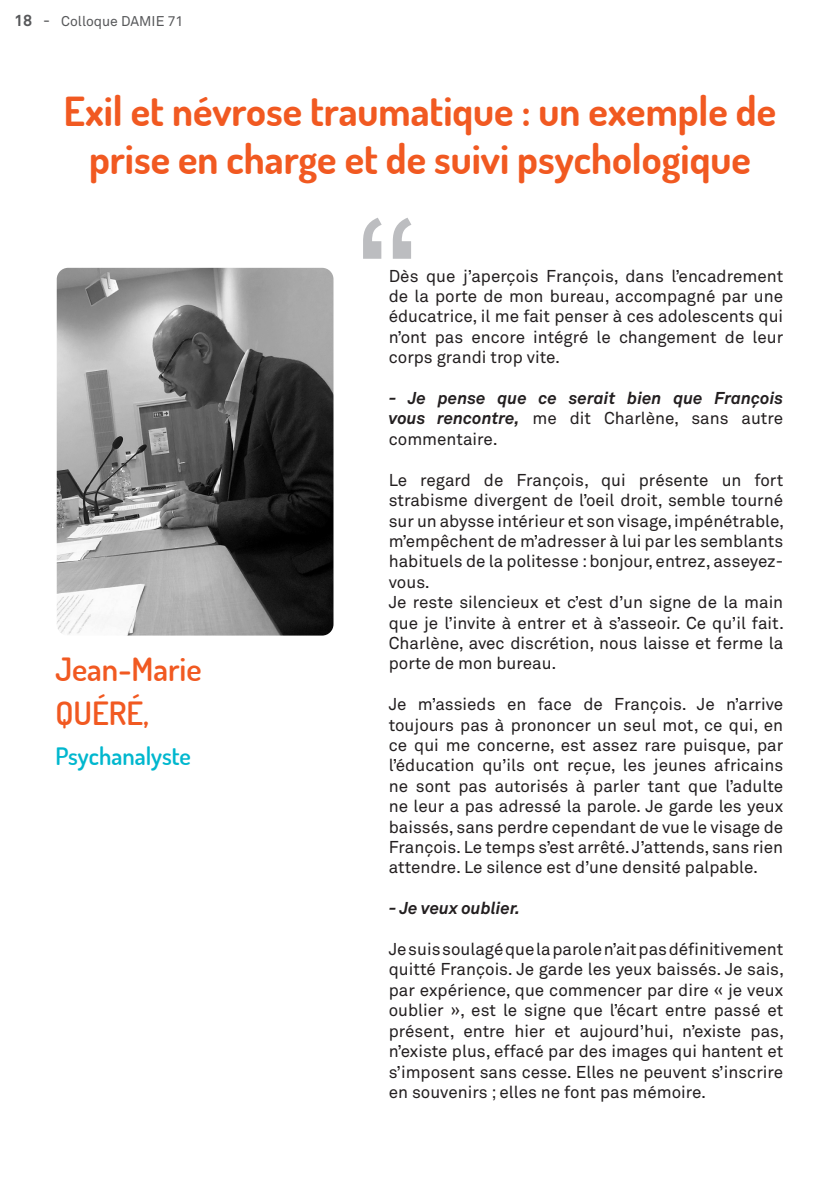
<style>
.page{position:relative;width:840px;height:1191px;background:#fff}
.page>*{position:absolute;margin:0;border:0;box-sizing:border-box;transform-origin:0 0}
.t1{font:150px "Akkurat";color:#bcbdc0}
.t2{font:700 40px/48px "Dosis";color:#f15921;text-align:center}
.t3{font:600 32px "Dosis";color:#f15921}
.t4{font:600 24px "Dosis";color:#00b7ce}
.t5{font:17px/20.4px "Akkurat";color:#231f20;text-align:justify}
.t6{font:italic 700 17px/20.4px "Akkurat";color:#231f20;text-align:justify}
.t7{font:14px "Akkurat";color:#57585a}
.s1{font-weight:700;font-size:16px}
.s2{font-size:16px}
.s3{font-weight:400;font-style:normal}
</style>
<div class="page">
<img style="left:57px;top:268px;width:276px;height:367px">
<p class="t7" style="left:14px;top:12px;width:171px"><span class="s1">18</span> <span class="s2">-</span> Colloque DAMIE 71</p>
<p class="t2" style="left:64px;top:86px;width:713px">Exil et névrose traumatique : un exemple de prise en charge et de suivi psychologique</p>
<p class="t3" style="left:55px;top:647px;width:148px">Jean-Marie</p>
<p class="t3" style="left:55px;top:691px;width:95px">QUÉRÉ,</p>
<p class="t4" style="left:55px;top:739px;width:137px">Psychanalyste</p>
<p class="t1" style="left:351px;top:185px;width:72px">“</p>
<p class="t5" style="left:388px;top:266px;width:396px">Dès que j’aperçois François, dans l’encadrement de la porte de mon bureau, accompagné par une éducatrice, il me fait penser à ces adolescents qui n’ont pas encore intégré le changement de leur corps grandi trop vite.</p>
<p class="t6" style="left:388px;top:388px;width:396px">- Je pense que ce serait bien que François vous rencontre, <span class="s3">me dit Charlène, sans autre commentaire.</span></p>
<p class="t5" style="left:388px;top:470px;width:396px">Le regard de François, qui présente un fort strabisme divergent de l’oeil droit, semble tourné sur un abysse intérieur et son visage, impénétrable, m’empêchent de m’adresser à lui par les semblants habituels de la politesse : bonjour, entrez, asseyez&shy;vous.</p>
<p class="t5" style="left:388px;top:592px;width:396px">Je reste silencieux et c’est d’un signe de la main que je l’invite à entrer et à s’asseoir. Ce qu’il fait.<br>Charlène, avec discrétion, nous laisse et ferme la porte de mon bureau.</p>
<p class="t5" style="left:388px;top:694px;width:396px">Je m’assieds en face de François. Je n’arrive toujours pas à prononcer un seul mot, ce qui, en ce qui me concerne, est assez rare puisque, par l’éducation qu’ils ont reçue, les jeunes africains ne sont pas autorisés à parler tant que l’adulte ne leur a pas adressé la parole. Je garde les yeux baissés, sans perdre cependant de vue le visage de François. Le temps s’est arrêté. J’attends, sans rien attendre. Le silence est d’une densité palpable.</p>
<p class="t6" style="left:388px;top:898px;width:133px">- Je veux oublier.</p>
<p class="t5" style="left:388px;top:939px;width:396px">Je suis soulagé que la parole n’ait pas définitivement quitté François. Je garde les yeux baissés. Je sais, par expérience, que commencer par dire « je veux oublier », est le signe que l’écart entre passé et présent, entre hier et aujourd’hui, n’existe pas, n’existe plus, effacé par des images qui hantent et s’imposent sans cesse. Elles ne peuvent s’inscrire en souvenirs ; elles ne font pas mémoire.</p>
</div>
